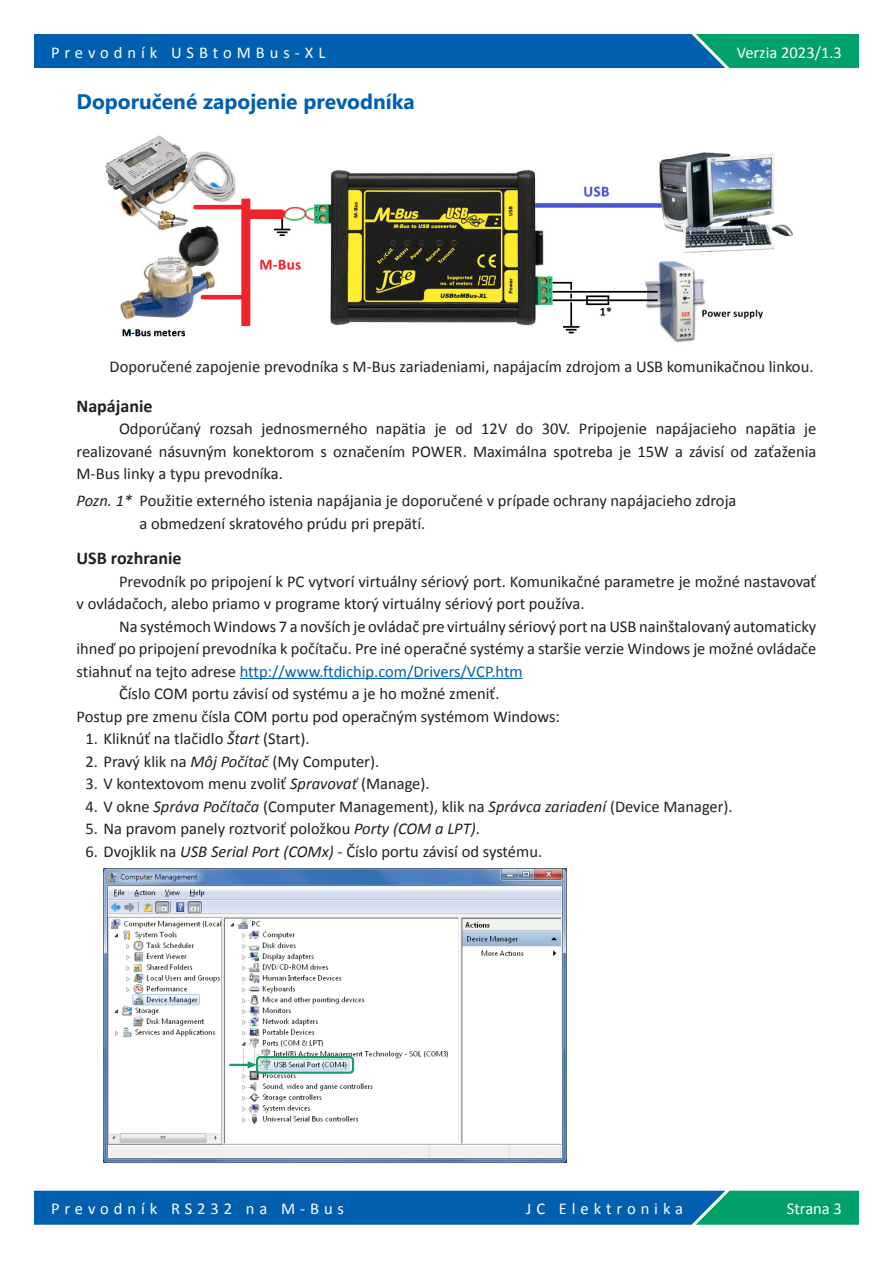
<style>
.page{position:relative;width:893px;height:1263px;background:#fff}
.page>*{position:absolute;margin:0;border:0;box-sizing:border-box;transform-origin:0 0}
.Heading-3-top{font:700 21px "Segoe UI";color:#005fae}
.Heading-4{font:700 18px "Calibri";color:#231f20}
.Paragraph-1{font:16.5px/22.5px "Calibri";color:#231f20;text-align:justify}
.Paragraph-1-bullet-n{font:16.5px "Calibri";color:#231f20}
.Note-1{font:16.5px/22.5px "Calibri";color:#231f20}
.Picture-descriptions{font:16.5px "Calibri";color:#231f20}
.t1{font:16.5px "Calibri";letter-spacing:.3em;color:#fff}
.Paragraph-1-no-inden{font:16.5px "Calibri";color:#231f20}
.t2{font:16.5px "Calibri";color:#fff}
.s1{font-style:italic}
.s2{color:#005fae}
</style>
<div class="page">
<svg style="left:34px;top:34px;width:825px;height:34px;background:#026ba2"></svg>
<svg style="left:34px;top:1191px;width:825px;height:34px;background:#036ca3"></svg>
<hr style="left:240px;top:678px;width:283px;height:1px;background:#005fae">
<img style="left:104px;top:869px;width:463px;height:294px">
<div style="left:256px;top:1056px;width:98px;height:18px;border:2px solid #19a06a;border-radius:3px"></div>
<hr style="left:229px;top:1064px;width:20px;height:2px;background:#19a06a">
<svg style="left:245px;top:1059px;width:16px;height:12px"></svg>
<img style="left:105px;top:135px;width:688px;height:208px">
<p class="t1" style="left:51px;top:42px;width:276px">Prevodník USBtoMBus-XL</p>
<p class="t2" style="left:737px;top:42px;width:107px">Verzia 2023/1.3</p>
<p class="Heading-3-top" style="left:77px;top:86px;width:340px">Doporučené zapojenie prevodníka</p>
<p class="Picture-descriptions" style="left:110px;top:356px;width:705px">Doporučené zapojenie prevodníka s M-Bus zariadeniami, napájacím zdrojom a USB komunikačnou linkou.</p>
<p class="Heading-4" style="left:77px;top:394px;width:77px">Napájanie</p>
<p class="Paragraph-1" style="left:77px;top:418px;width:741px;text-indent:43px">Odporúčaný rozsah jednosmerného napätia je od 12V do 30V. Pripojenie napájacieho napätia je realizované násuvným konektorom s označením POWER. Maximálna spotreba je 15W a závisí od zaťaženia M-Bus linky a typu prevodníka.</p>
<p class="Note-1" style="left:140px;top:490px;width:598px;text-indent:-63px"><span class="s1">Pozn. 1*</span> Použitie externého istenia napájania je doporučené v prípade ochrany napájacieho zdroja a obmedzení skratového prúdu pri prepätí.</p>
<p class="Heading-4" style="left:77px;top:546px;width:106px">USB rozhranie</p>
<p class="Paragraph-1" style="left:77px;top:570px;width:741px;text-indent:43px">Prevodník po pripojení k PC vytvorí virtuálny sériový port. Komunikačné parametre je možné nastavovať v ovládačoch, alebo priamo v programe ktorý virtuálny sériový port používa.</p>
<p class="Paragraph-1" style="left:77px;top:615px;width:741px;text-indent:43px">Na systémoch Windows 7 a novších je ovládač pre virtuálny sériový port na USB nainštalovaný automaticky ihneď po pripojení prevodníka k počítaču. Pre iné operačné systémy a staršie verzie Windows je možné ovládače stiahnuť na tejto adrese <span class="s2">http://www.ftdichip.com/Drivers/VCP.htm</span></p>
<p class="Paragraph-1" style="left:119px;top:682px;width:382px">Číslo COM portu závisí od systému a je ho možné zmeniť.</p>
<p class="Paragraph-1-no-inden" style="left:77px;top:706px;width:485px">Postup pre zmenu čísla COM portu pod operačným systémom Windows:</p>
<p class="Paragraph-1-bullet-n" style="left:86px;top:728px;width:225px">1. Kliknúť na tlačidlo <span class="s1">Štart</span> (Start).</p>
<p class="Paragraph-1-bullet-n" style="left:86px;top:751px;width:295px">2. Pravý klik na <span class="s1">Môj Počítač</span> (My Computer).</p>
<p class="Paragraph-1-bullet-n" style="left:86px;top:773px;width:346px">3. V kontextovom menu zvoliť <span class="s1">Spravovať</span> (Manage).</p>
<p class="Paragraph-1-bullet-n" style="left:86px;top:796px;width:649px">4. V okne <span class="s1">Správa Počítača</span> (Computer Management), klik na <span class="s1">Správca zariadení</span> (Device Manager).</p>
<p class="Paragraph-1-bullet-n" style="left:86px;top:818px;width:396px">5. Na pravom panely roztvoriť položkou <span class="s1">Porty (COM a LPT)</span>.</p>
<p class="Paragraph-1-bullet-n" style="left:86px;top:841px;width:458px">6. Dvojklik na <span class="s1">USB Serial Port (COMx)</span> - Číslo portu závisí od systému.</p>
<p class="t1" style="left:51px;top:1198px;width:295px">Prevodník RS232 na M-Bus</p>
<p class="t1" style="left:526px;top:1198px;width:158px">JC Elektronika</p>
<p class="t1" style="left:787px;top:1198px;width:57px">Strana 3</p>
</div>
